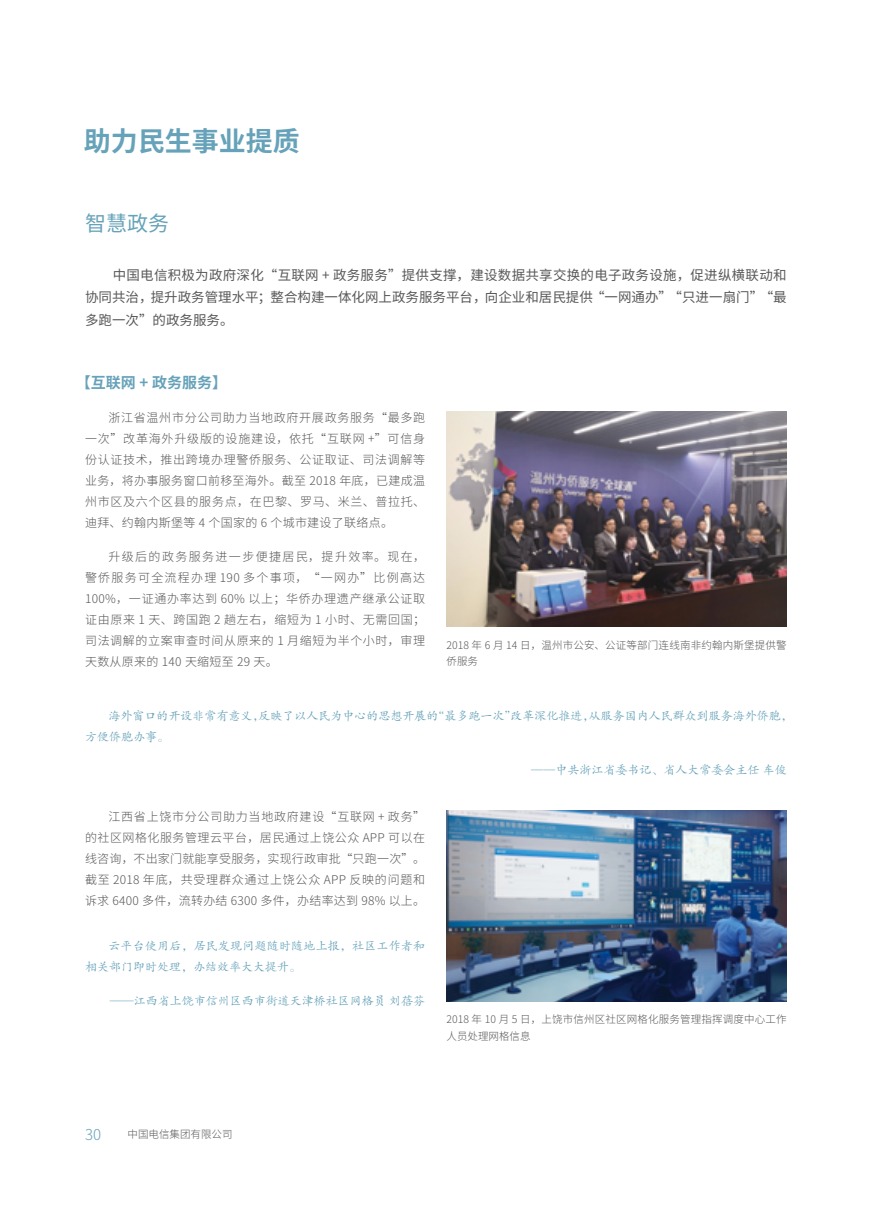
<style>
.page{position:relative;width:893px;height:1212px;background:#fff}
.page>*{position:absolute;margin:0;border:0;box-sizing:border-box;transform-origin:0 0}
.t1{font:700 27px "Source Han Sans CN";color:#66a2b9}
.t2{font:21px "Source Han Sans CN";color:#66a2b9}
.t3{font:700 15px "Source Han Sans CN";color:#66a2b9}
.t4{font:300 15px "Source Han Sans CN";color:#66a2b9}
.t5{font:13.5px/22.5px "Source Han Sans CN";color:#595757;text-align:justify}
.t6{font:300 12px/21px "Source Han Sans CN";letter-spacing:.055em;color:#595757;text-align:justify}
.t7{font:12px/21px "FZKTK GBK1 0";color:#66a2b9}
.t8{font:300 10.5px/16.5px "Source Han Sans CN";letter-spacing:.015em;color:#595757}
</style>
<div class="page">
<img style="left:446px;top:411px;width:341px;height:215px">
<img style="left:446px;top:810px;width:341px;height:191px">
<h1 class="t1" style="left:84px;top:126px;width:217px">助力民生事业提质</h1>
<h2 class="t2" style="left:85px;top:212px;width:85px">智慧政务</h2>
<p class="t5" style="left:85px;top:264px;width:703px;text-indent:28px">中国电信积极为政府深化“互联网 + 政务服务”提供支撑，建设数据共享交换的电子政务设施，促进纵横联动和协同共治，提升政务管理水平；整合构建一体化网上政务服务平台，向企业和居民提供“一网通办”“只进一扇门”“最多跑一次”的政务服务。</p>
<p class="t3" style="left:76px;top:374px;width:153px">【互联网 + 政务服务】</p>
<p class="t6" style="left:85px;top:407px;width:342px;text-indent:23px">浙江省温州市分公司助力当地政府开展政务服务“最多跑一次”改革海外升级版的设施建设，依托“互联网 +”可信身份认证技术，推出跨境办理警侨服务、公证取证、司法调解等业务，将办事服务窗口前移至海外。截至 2018 年底，已建成温州市区及六个区县的服务点，在巴黎、罗马、米兰、普拉托、迪拜、约翰内斯堡等 4 个国家的 6 个城市建设了联络点。</p>
<p class="t6" style="left:85px;top:546px;width:342px;text-indent:23px">升级后的政务服务进一步便捷居民，提升效率。现在，警侨服务可全流程办理 190 多个事项，“一网办”比例高达100%，一证通办率达到 60% 以上；华侨办理遗产继承公证取证由原来 1 天、跨国跑 2 趟左右，缩短为 1 小时、无需回国；司法调解的立案审查时间从原来的 1 月缩短为半个小时，审理天数从原来的 140 天缩短至 29 天。</p>
<p class="t8" style="left:446px;top:637px;width:342px">2018 年 6 月 14 日，温州市公安、公证等部门连线南非约翰内斯堡提供警侨服务</p>
<p class="t7" style="left:85px;top:705px;width:709px;text-indent:23px">海外窗口的开设非常有意义，反映了以人民为中心的思想开展的“最多跑一次”改革深化推进，从服务国内人民群众到服务海外侨胞，方便侨胞办事。</p>
<p class="t7" style="left:531px;top:760px;width:257px">——中共浙江省委书记、省人大常委会主任 车俊</p>
<p class="t6" style="left:85px;top:806px;width:342px;text-indent:23px">江西省上饶市分公司助力当地政府建设“互联网 + 政务”的社区网格化服务管理云平台，居民通过上饶公众 APP 可以在线咨询，不出家门就能享受服务，实现行政审批“只跑一次”。截至 2018 年底，共受理群众通过上饶公众 APP 反映的问题和诉求 6400 多件，流转办结 6300 多件，办结率达到 98% 以上。</p>
<p class="t7" style="left:85px;top:936px;width:342px;text-indent:23px">云平台使用后，居民发现问题随时随地上报，社区工作者和相关部门即时处理，办结效率大大提升。</p>
<p class="t7" style="left:110px;top:991px;width:317px">——江西省上饶市信州区西市街道天津桥社区网格员 刘蓓芬</p>
<p class="t8" style="left:446px;top:1011px;width:342px">2018 年 10 月 5 日，上饶市信州区社区网格化服务管理指挥调度中心工作人员处理网格信息</p>
<p class="t4" style="left:85px;top:1126px;width:18px">30</p>
<p class="t8" style="left:128px;top:1126px;width:106px">中国电信集团有限公司</p>
</div>
